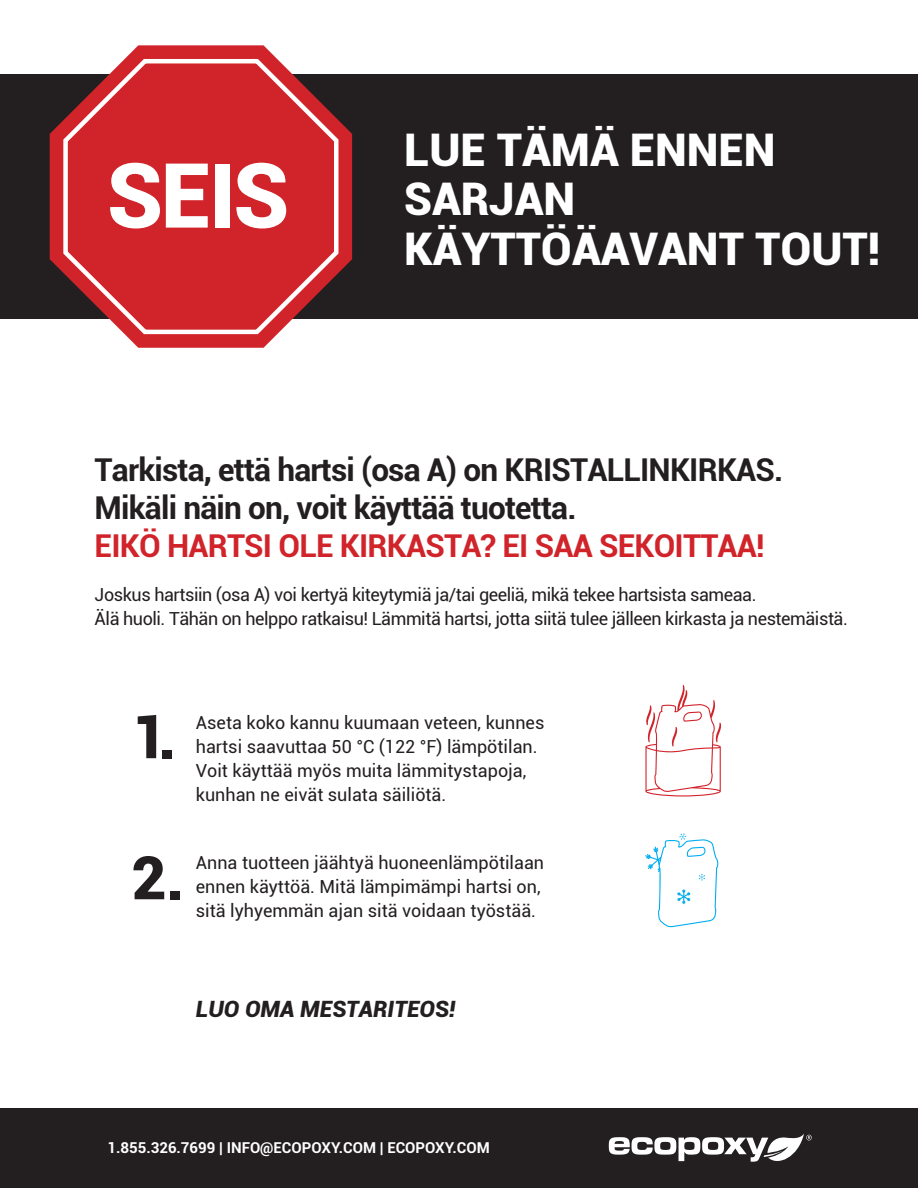
<style>
.page{position:relative;width:918px;height:1188px;background:#fff}
.page>*{position:absolute;margin:0;border:0;box-sizing:border-box;transform-origin:0 0}
.t1{font:900 90px "Roboto";color:#fff}
.t2{font:900 60px "Roboto";color:#231f20}
.t3{font:900 45px/49.5px "Roboto";color:#fff}
.t4{font:700 31.5px/37.8px "Roboto";letter-spacing:-.025em;color:#231f20}
.t5{font:700 31.5px "Roboto";letter-spacing:-.025em;color:#d1232a}
.t6{font:italic 900 22.5px "Roboto";color:#231f20}
.t7{font:18px/24px "Roboto";color:#231f20}
.t8{font:18px/24px "Roboto";letter-spacing:-.025em;color:#231f20}
.t9{font:700 15px "Roboto";color:#fff}
</style>
<div class="page">
<div style="left:0;top:75px;width:918px;height:244px;background:#231f20"></div>
<div style="left:0;top:1108px;width:918px;height:80px;background:#231f20"></div>
<svg style="left:645px;top:685px;width:76px;height:112px"></svg>
<svg style="left:645px;top:833px;width:74px;height:94px"></svg>
<svg style="left:609px;top:1134px;width:203px;height:28px"></svg>
<svg style="left:50px;top:45px;width:302px;height:303px"></svg>
<svg style="left:61px;top:55px;width:280px;height:281px;background:#cb393f"></svg>
<h1 class="t1" style="left:107px;top:132px;width:184px">SEIS</h1>
<h3 class="t3" style="left:404px;top:123px;width:478px">LUE TÄMÄ ENNEN<br>SARJAN<br>KÄYTTÖÄAVANT TOUT!</h3>
<h3 class="t4" style="left:95px;top:450px;width:690px">Tarkista, että hartsi (osa A) on KRISTALLINKIRKAS.<br>Mikäli näin on, voit käyttää tuotetta.</h3>
<h3 class="t5" style="left:95px;top:524px;width:672px">EIKÖ HARTSI OLE KIRKASTA? EI SAA SEKOITTAA!</h3>
<p class="t8" style="left:95px;top:582px;width:755px">Joskus hartsiin (osa A) voi kertyä kiteytymiä ja/tai geeliä, mikä tekee hartsista sameaa.<br>Älä huoli. Tähän on helppo ratkaisu! Lämmitä hartsi, jotta siitä tulee jälleen kirkasta ja nestemäistä.</p>
<h2 class="t2" style="left:132px;top:694px;width:46px">1.</h2>
<p class="t7" style="left:196px;top:710px;width:350px">Aseta koko kannu kuumaan veteen, kunnes hartsi saavuttaa 50 °C (122 °F) lämpötilan.<br>Voit käyttää myös muita lämmitystapoja, kunhan ne eivät sulata säiliötä.</p>
<h2 class="t2" style="left:132px;top:835px;width:54px">2.</h2>
<p class="t7" style="left:196px;top:850px;width:350px">Anna tuotteen jäähtyä huoneenlämpötilaan ennen käyttöä. Mitä lämpimämpi hartsi on, sitä lyhyemmän ajan sitä voidaan työstää.</p>
<p class="t6" style="left:196px;top:993px;width:261px">LUO OMA MESTARITEOS!</p>
<p class="t9" style="left:108px;top:1137px;width:384px">1.855.326.7699 | INFO@ECOPOXY.COM | ECOPOXY.COM</p>
</div>
